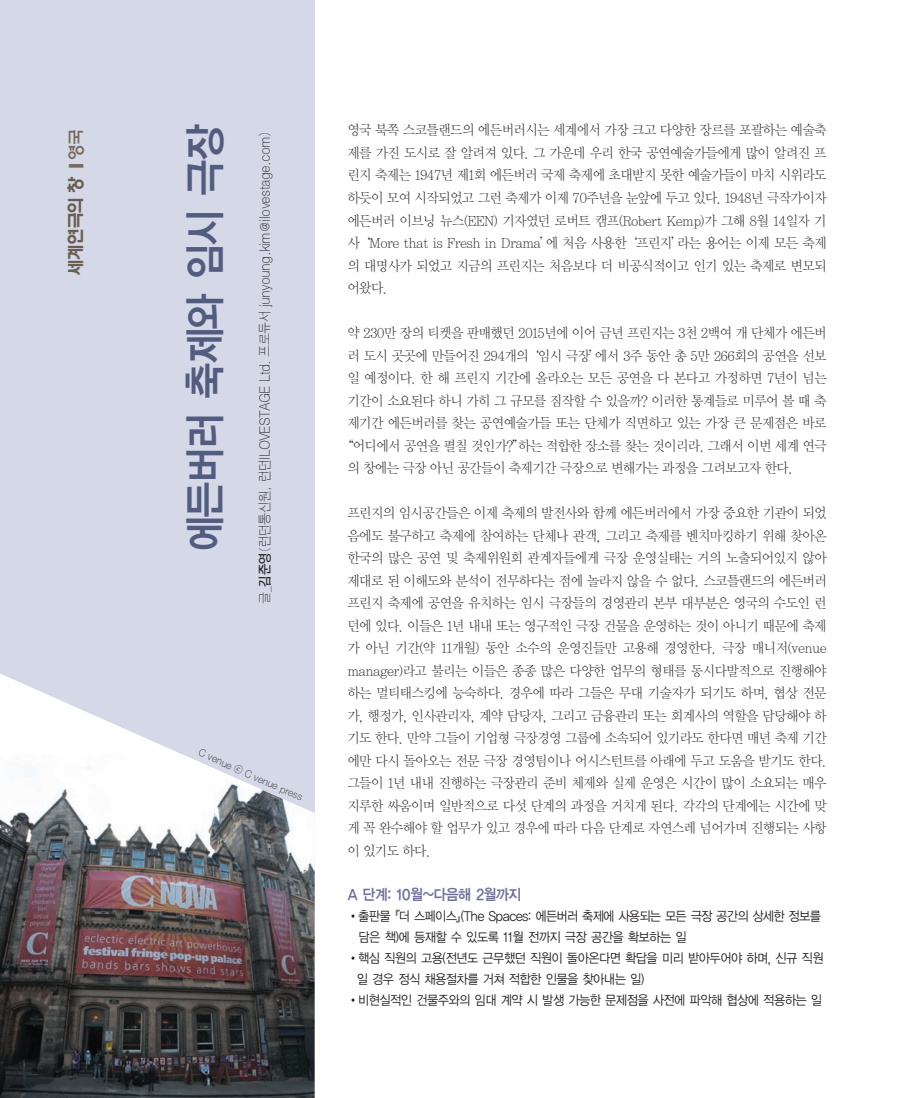
<style>
.page{position:relative;width:910px;height:1098px;background:#fff}
.page>*{position:absolute;margin:0;border:0;box-sizing:border-box;transform-origin:0 0}
.t1{font:42px "YGO14";letter-spacing:-.105em;color:#525c7e;scale:.92 1}
.t2{font:700 18px "HY Wul Nun";letter-spacing:-.085em;color:#685e52;scale:.95 1}
.t3{font:15px "YGO14";letter-spacing:-.105em;color:#70729a;scale:.92 1}
.t4{font:13.8px/22.5px "Y Mj O11";letter-spacing:-.095em;color:#231f20;text-align:justify;scale:.95 1}
.t5{font:13.5px "SMSE Gothic Pro";letter-spacing:-.065em;color:#231f20;scale:.9 1}
.t6{font:13.05px/21px "YGO12";letter-spacing:-.11em;color:#231f20;scale:.92 1}
.t7{font:9.75px "SMSE Gothic Pro";color:#231f20;scale:.95 1}
.s1{font-family:"HY Wul Nun Medium Pro";font-weight:400;font-size:17.25px;color:#776b5e}
.s2{font-family:"HY Go Thic Bold Pro"}
</style>
<div class="page">
<div style="left:0;top:0;width:315px;height:948px;background:#d5d8e7"></div>
<svg style="left:0;top:674px;width:181px;height:80px"></svg>
<img style="left:0;top:754px;width:315px;height:343px">
<p class="t1" style="left:178px;top:553px;width:468px;rotate:-90deg">에든버러 축제와 임시 극장</p>
<p class="t2" style="left:65px;top:276px;width:156px;rotate:-90deg">세계연극의 창 <span class="s1">█ 영국</span></p>
<p class="t5" style="left:258px;top:603px;width:526px;rotate:-90deg">글_<span class="s2">김준영</span>(런던통신원, 런던ILOVESTAGE Ltd. 프로듀서 junyoung.kim@ilovestage.com)</p>
<p class="t7" style="left:201px;top:746px;width:121px;rotate:24deg">C venue ⓒ C venue press</p>
<p class="t4" style="left:347px;top:119px;width:507px">영국 북쪽 스코틀랜드의 에든버러시는 세계에서 가장 크고 다양한 장르를 포괄하는 예술축 제를 가진 도시로 잘 알려져 있다. 그 가운데 우리 한국 공연예술가들에게 많이 알려진 프 린지 축제는 1947년 제1회 에든버러 국제 축제에 초대받지 못한 예술가들이 마치 시위라도 하듯이 모여 시작되었고 그런 축제가 이제 70주년을 눈앞에 두고 있다. 1948년 극작가이자 에든버러 이브닝 뉴스(EEN) 기자였던 로버트 캠프(Robert Kemp)가 그해 8월 14일자 기 사 ‘More that is Fresh in Drama’에 처음 사용한 ‘프린지’라는 용어는 이제 모든 축제 의 대명사가 되었고 지금의 프린지는 처음보다 더 비공식적이고 인기 있는 축제로 변모되 어왔다.</p>
<p class="t4" style="left:347px;top:321px;width:507px">약 230만 장의 티켓을 판매했던 2015년에 이어 금년 프린지는 3천 2백여 개 단체가 에든버</p>
<p class="t4" style="left:347px;top:344px;width:507px">러 도시 곳곳에 만들어진 294개의 ‘임시 극장’에서 3주 동안 총 5만 266회의 공연을 선보</p>
<p class="t4" style="left:347px;top:366px;width:507px">일 예정이다. 한 해 프린지 기간에 올라오는 모든 공연을 다 본다고 가정하면 7년이 넘는</p>
<p class="t4" style="left:347px;top:389px;width:507px">기간이 소요된다 하니 가히 그 규모를 짐작할 수 있을까? 이러한 통계들로 미루어 볼 때 축</p>
<p class="t4" style="left:347px;top:411px;width:507px">제기간 에든버러를 찾는 공연예술가들 또는 단체가 직면하고 있는 가장 큰 문제점은 바로</p>
<p class="t4" style="left:340px;top:434px;width:514px">“어디에서 공연을 펼칠 것인가?”하는 적합한 장소를 찾는 것이리라. 그래서 이번 세계 연극</p>
<p class="t4" style="left:347px;top:456px;width:471px">의 창에는 극장 아닌 공간들이 축제기간 극장으로 변해가는 과정을 그려보고자 한다.</p>
<p class="t4" style="left:347px;top:501px;width:507px">프린지의 임시공간들은 이제 축제의 발전사와 함께 에든버러에서 가장 중요한 기관이 되었 음에도 불구하고 축제에 참여하는 단체나 관객, 그리고 축제를 벤치마킹하기 위해 찾아온 한국의 많은 공연 및 축제위원회 관계자들에게 극장 운영실태는 거의 노출되어있지 않아 제대로 된 이해도와 분석이 전무하다는 점에 놀라지 않을 수 없다. 스코틀랜드의 에든버러 프린지 축제에 공연을 유치하는 임시 극장들의 경영관리 본부 대부분은 영국의 수도인 런 던에 있다. 이들은 1년 내내 또는 영구적인 극장 건물을 운영하는 것이 아니기 때문에 축제 가 아닌 기간(약 11개월) 동안 소수의 운영진들만 고용해 경영한다. 극장 매니저(venue manager)라고 불리는 이들은 종종 많은 다양한 업무의 형태를 동시다발적으로 진행해야 하는 멀티태스킹에 능숙하다. 경우에 따라 그들은 무대 기술자가 되기도 하며, 협상 전문 가, 행정가, 인사관리자, 계약 담당자, 그리고 금융관리 또는 회계사의 역할을 담당해야 하 기도 한다. 만약 그들이 기업형 극장경영 그룹에 소속되어 있기라도 한다면 매년 축제 기간 에만 다시 돌아오는 전문 극장 경영팀이나 어시스턴트를 아래에 두고 도움을 받기도 한다. 그들이 1년 내내 진행하는 극장관리 준비 체제와 실제 운영은 시간이 많이 소요되는 매우 지루한 싸움이며 일반적으로 다섯 단계의 과정을 거치게 된다. 각각의 단계에는 시간에 맞 게 꼭 완수해야 할 업무가 있고 경우에 따라 다음 단계로 자연스레 넘어가며 진행되는 사항 이 있기도 하다.</p>
<p class="t3" style="left:347px;top:884px;width:191px">A 단계: 10월~다음해 2월까지</p>
<p class="t6" style="left:358px;top:904px;width:505px;text-indent:-11px">•출판물 『더 스페이스』(The Spaces: 에든버러 축제에 사용되는 모든 극장 공간의 상세한 정보를 담은 책)에 등재할 수 있도록 11월 전까지 극장 공간을 확보하는 일</p>
<p class="t6" style="left:356px;top:946px;width:510px;text-indent:-9px">•핵심 직원의 고용(전년도 근무했던 직원이 돌아온다면 확답을 미리 받아두어야 하며, 신규 직원 일 경우 정식 채용절차를 거쳐 적합한 인물을 찾아내는 일)</p>
<p class="t6" style="left:347px;top:988px;width:518px">•비현실적인 건물주와의 임대 계약 시 발생 가능한 문제점을 사전에 파악해 협상에 적용하는 일</p>
</div>
